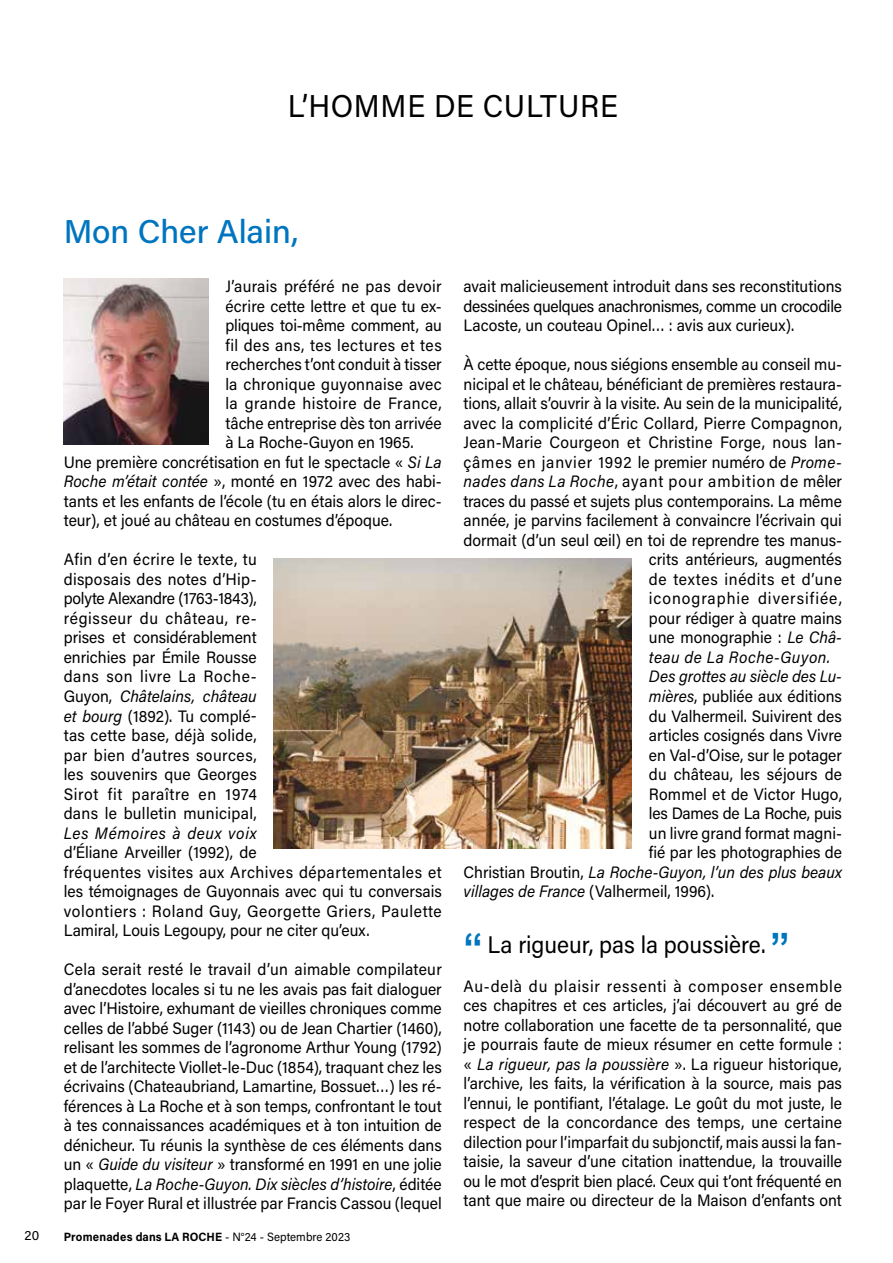
<style>
.page{position:relative;width:893px;height:1263px;background:#fff}
.page>*{position:absolute;margin:0;border:0;box-sizing:border-box;transform-origin:0 0}
.t1{font:500 33px "Acumin Pro";color:#0075bf}
.t2{font:31.5px "Acumin Pro";letter-spacing:.025em;color:#000;scale:.95 1}
.t3{font:24px "Acumin Pro";color:#000;scale:.95 1}
.t4{font:16.5px/19.5px "Acumin Pro";color:#000;text-align:justify;scale:.95 1}
.t5{font:16.5px "Acumin Pro";letter-spacing:.02em;color:#000;scale:.95 1}
.t6{font:italic 16.5px "Acumin Pro";letter-spacing:.01em;color:#000;scale:.95 1}
.t7{font:16.5px "Acumin Pro";letter-spacing:.06em;color:#000;scale:.95 1}
.t8{font:16.5px "Acumin Pro";letter-spacing:.04em;color:#000;scale:.95 1}
.t9{font:16.5px "Acumin Pro";letter-spacing:.03em;color:#000;scale:.95 1}
.t10{font:16.5px "Acumin Pro";letter-spacing:-.02em;color:#000;scale:.95 1}
.t11{font:italic 16.5px "Acumin Pro";letter-spacing:.045em;color:#000;scale:.95 1}
.t12{font:italic 16.5px "Acumin Pro";letter-spacing:.03em;color:#000;scale:.95 1}
.t13{font:13.5px "Acumin Pro";color:#000}
.t14{font:700 12px "Acumin Pro";letter-spacing:.01em;color:#000;scale:.95 1}
.s1{font-style:italic}
.s2{font-weight:400}
.s3{font-style:normal}
.s4{font-family:"Arial";font-weight:700;font-size:40.5px;color:#0075bf}
</style>
<div class="page">
<img style="left:274px;top:558px;width:358px;height:290px">
<img style="left:64px;top:279px;width:144px;height:165px">
<h2 class="t2" style="left:288px;top:84px;width:349px">L’HOMME DE CULTURE</h2>
<h1 class="t1" style="left:64px;top:209px;width:236px">Mon Cher Alain,</h1>
<p class="t5" style="left:225px;top:275px;width:229px">J’aurais préféré ne pas devoir</p>
<p class="t4" style="left:225px;top:296px;width:229px">écrire cette lettre et que tu ex-</p>
<p class="t4" style="left:225px;top:315px;width:229px">pliques toi-même comment, au</p>
<p class="t9" style="left:225px;top:334px;width:229px">fil des ans, tes lectures et tes</p>
<p class="t4" style="left:225px;top:354px;width:229px">recherches t’ont conduit à tisser</p>
<p class="t5" style="left:225px;top:373px;width:229px">la chronique guyonnaise avec</p>
<p class="t9" style="left:225px;top:392px;width:229px">la grande histoire de France,</p>
<p class="t4" style="left:225px;top:413px;width:229px">tâche entreprise dès ton arrivée</p>
<p class="t4" style="left:225px;top:432px;width:200px">à La Roche-Guyon en 1965.</p>
<p class="t4" style="left:64px;top:452px;width:399px">Une première concrétisation en fut le spectacle « <span class="s1">Si La</span></p>
<p class="t4" style="left:64px;top:471px;width:399px"><span class="s1">Roche m’était contée</span> », monté en 1972 avec des habi-</p>
<p class="t4" style="left:64px;top:491px;width:399px">tants et les enfants de l’école (tu en étais alors le direc-</p>
<p class="t4" style="left:64px;top:510px;width:347px">teur), et joué au château en costumes d’époque.</p>
<p class="t4" style="left:64px;top:549px;width:205px">Afin d’en écrire le texte, tu disposais des notes d’Hip&shy;polyte Alexandre (1763-1843), régisseur du château, re&shy;prises et considérablement enrichies par Émile Rousse dans son livre La Roche-Guyon, <span class="s1">Châtelains, château et bourg</span> (1892). Tu complé&shy;tas cette base, déjà solide, par bien d’autres sources, les souvenirs que Georges Sirot fit paraître en 1974 dans le bulletin municipal,</p>
<p class="t11" style="left:64px;top:821px;width:205px">Les Mémoires à deux voix</p>
<p class="t4" style="left:64px;top:842px;width:399px;text-align:left">d’Éliane Arveiller (1992), de<br>fréquentes visites aux Archives départementales et les témoignages de Guyonnais avec qui tu conversais volontiers : Roland Guy, Georgette Griers, Paulette Lamiral, Louis Legoupy, pour ne citer qu’eux.</p>
<p class="t4" style="left:64px;top:959px;width:399px">Cela serait resté le travail d’un aimable compilateur d’anecdotes locales si tu ne les avais pas fait dialoguer avec l’Histoire, exhumant de vieilles chroniques comme celles de l’abbé Suger (1143) ou de Jean Chartier (1460), relisant les sommes de l’agronome Arthur Young (1792) et de l’architecte Viollet-le-Duc (1854), traquant chez les écrivains (Chateaubriand, Lamartine, Bossuet…) les ré&shy;férences à La Roche et à son temps, confrontant le tout à tes connaissances académiques et à ton intuition de dénicheur. Tu réunis la synthèse de ces éléments dans un « <span class="s1">Guide du visiteur</span> » transformé en 1991 en une jolie plaquette, <span class="s1">La Roche-Guyon. Dix siècles d’histoire</span>, éditée par le Foyer Rural et illustrée par Francis Cassou (lequel</p>
<p class="t13" style="left:25px;top:1226px;width:16px">20</p>
<p class="t14" style="left:64px;top:1228px;width:303px">Promenades dans LA ROCHE <span class="s2">- N°24 - Septembre 2023</span></p>
<p class="t4" style="left:463px;top:276px;width:400px">avait malicieusement introduit dans ses reconstitutions dessinées quelques anachronismes, comme un crocodile Lacoste, un couteau Opinel… : avis aux curieux).</p>
<p class="t4" style="left:463px;top:354px;width:400px">À cette époque, nous siégions ensemble au conseil mu-</p>
<p class="t4" style="left:463px;top:374px;width:400px">nicipal et le château, bénéficiant de premières restaura-</p>
<p class="t4" style="left:463px;top:393px;width:400px">tions, allait s’ouvrir à la visite. Au sein de la municipalité,</p>
<p class="t5" style="left:463px;top:412px;width:400px">avec la complicité d’Éric Collard, Pierre Compagnon,</p>
<p class="t5" style="left:463px;top:431px;width:400px">Jean-Marie Courgeon et Christine Forge, nous lan-</p>
<p class="t8" style="left:463px;top:451px;width:400px">çâmes en janvier 1992 le premier numéro de <span class="s1">Prome-</span></p>
<p class="t7" style="left:463px;top:470px;width:400px"><span class="s1">nades dans La Roche</span>, ayant pour ambition de mêler</p>
<p class="t4" style="left:463px;top:491px;width:400px">traces du passé et sujets plus contemporains. La même</p>
<p class="t4" style="left:463px;top:510px;width:400px">année, je parvins facilement à convaincre l’écrivain qui</p>
<p class="t4" style="left:463px;top:530px;width:400px">dormait (d’un seul œil) en toi de reprendre tes manus-</p>
<p class="t4" style="left:649px;top:549px;width:205px">crits antérieurs, augmentés</p>
<p class="t8" style="left:649px;top:568px;width:205px">de textes inédits et d’une</p>
<p class="t7" style="left:649px;top:587px;width:205px">iconographie diversifiée,</p>
<p class="t4" style="left:649px;top:608px;width:205px">pour rédiger à quatre mains</p>
<p class="t4" style="left:649px;top:627px;width:205px">une monographie : <span class="s1">Le Châ-</span></p>
<p class="t12" style="left:649px;top:646px;width:192px">teau de La Roche-Guyon.</p>
<p class="t6" style="left:649px;top:665px;width:205px">Des grottes au siècle des Lu-</p>
<p class="t4" style="left:649px;top:686px;width:205px"><span class="s1">mières</span>, publiée aux éditions</p>
<p class="t4" style="left:649px;top:705px;width:205px">du Valhermeil. Suivirent des</p>
<p class="t4" style="left:649px;top:725px;width:205px">articles cosignés dans Vivre</p>
<p class="t4" style="left:649px;top:744px;width:205px">en Val-d’Oise, sur le potager</p>
<p class="t4" style="left:649px;top:764px;width:205px">du château, les séjours de</p>
<p class="t4" style="left:649px;top:783px;width:205px">Rommel et de Victor Hugo,</p>
<p class="t10" style="left:649px;top:802px;width:205px">les Dames de La Roche, puis</p>
<p class="t4" style="left:649px;top:822px;width:205px">un livre grand format magni-</p>
<p class="t4" style="left:649px;top:842px;width:205px">fié par les photographies de</p>
<p class="t6" style="left:463px;top:860px;width:400px"><span class="s3">Christian Broutin,</span> La Roche-Guyon, l’un des plus beaux</p>
<p class="t4" style="left:463px;top:881px;width:266px"><span class="s1">villages de France</span> (Valhermeil, 1996).</p>
<h3 class="t3" style="left:463px;top:927px;width:345px"><span class="s4">“</span> La rigueur, pas la poussière. <span class="s4">”</span></h3>
<p class="t4" style="left:463px;top:975px;width:400px">Au-delà du plaisir ressenti à composer ensemble ces chapitres et ces articles, j’ai découvert au gré de notre collaboration une facette de ta personnalité, que je pourrais faute de mieux résumer en cette formule : « <span class="s1">La rigueur, pas la poussière</span> ». La rigueur historique, l’archive, les faits, la vérification à la source, mais pas l’ennui, le pontifiant, l’étalage. Le goût du mot juste, le respect de la concordance des temps, une certaine dilection pour l’imparfait du subjonctif, mais aussi la fan&shy;taisie, la saveur d’une citation inattendue, la trouvaille ou le mot d’esprit bien placé. Ceux qui t’ont fréquenté en tant que maire ou directeur de la Maison d’enfants ont</p>
</div>
